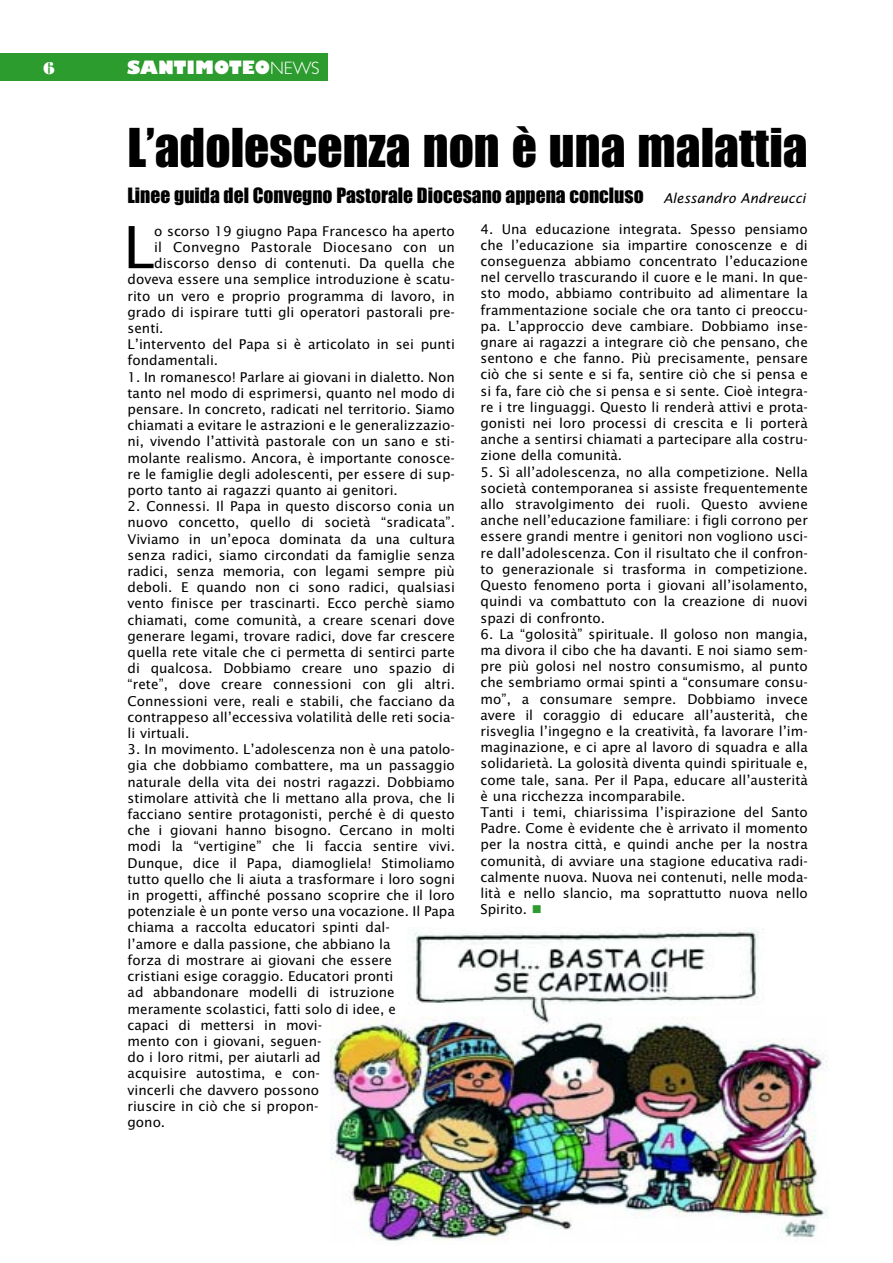
<style>
.page{position:relative;width:893px;height:1263px;background:#fff}
.page>*{position:absolute;margin:0;border:0;box-sizing:border-box;transform-origin:0 0}
.t1{font:58.2px "Lucida Sans";color:#000}
.t2{font:49.5px "Impact";color:#000}
.t3{font:19.5px "Impact";color:#000}
.t4{font:800 18px "Gill Sans";color:#fff}
.t5{font:18px "Bodoni MT Black";color:#fff}
.t6{font:13.5px/16.2px "Lucida Sans";color:#000;text-align:justify}
.s1{font-weight:300}
.s2{font-family:"Lucida Sans";font-style:italic;font-size:13.5px}
.s3{color:#2c9c2e}
</style>
<div class="page">
<img style="left:330px;top:928px;width:499px;height:313px">
<div style="left:0;top:53px;width:328px;height:28px;background:#2c9c2e"></div>
<h3 class="t5" style="left:43px;top:57px;width:13px">6</h3>
<h3 class="t4" style="left:127px;top:57px;width:194px">SANTIMOTEO<span class="s1">NEWS</span></h3>
<h2 class="t2" style="left:128px;top:121px;width:682px">L’adolescenza non è una malattia</h2>
<h3 class="t3" style="left:128px;top:185px;width:680px">Linee guida del Convegno Pastorale Diocesano appena concluso <span class="s2">Alessandro Andreucci</span></h3>
<h1 class="t1" style="left:123px;top:214px;width:33px">L</h1>
<p class="t6" style="left:154px;top:223px;width:302px">o scorso 19 giugno Papa Francesco ha aperto</p>
<p class="t6" style="left:154px;top:239px;width:302px">il Convegno Pastorale Diocesano con un</p>
<p class="t6" style="left:154px;top:255px;width:302px">discorso denso di contenuti. Da quella che</p>
<p class="t6" style="left:128px;top:272px;width:329px">doveva essere una semplice introduzione è scatu-</p>
<p class="t6" style="left:128px;top:288px;width:329px">rito un vero e proprio programma di lavoro, in</p>
<p class="t6" style="left:128px;top:304px;width:329px">grado di ispirare tutti gli operatori pastorali pre-</p>
<p class="t6" style="left:128px;top:320px;width:38px">senti.</p>
<p class="t6" style="left:128px;top:336px;width:329px">L’intervento del Papa si è articolato in sei punti</p>
<p class="t6" style="left:128px;top:353px;width:92px">fondamentali.</p>
<p class="t6" style="left:128px;top:369px;width:329px">1. In romanesco! Parlare ai giovani in dialetto. Non tanto nel modo di esprimersi, quanto nel modo di pensare. In concreto, radicati nel territorio. Siamo chiamati a evitare le astrazioni e le generalizzazio&shy;ni, vivendo l’attività pastorale con un sano e sti&shy;molante realismo. Ancora, è importante conosce&shy;re le famiglie degli adolescenti, per essere di sup&shy;porto tanto ai ragazzi quanto ai genitori.</p>
<p class="t6" style="left:128px;top:498px;width:329px">2. Connessi. Il Papa in questo discorso conia un nuovo concetto, quello di società “sradicata”.<br>Viviamo in un’epoca dominata da una cultura senza radici, siamo circondati da famiglie senza radici, senza memoria, con legami sempre più deboli. E quando non ci sono radici, qualsiasi vento finisce per trascinarti. Ecco perchè siamo chiamati, come comunità, a creare scenari dove generare legami, trovare radici, dove far crescere quella rete vitale che ci permetta di sentirci parte di qualcosa. Dobbiamo creare uno spazio di “rete”, dove creare connessioni con gli altri.<br>Connessioni vere, reali e stabili, che facciano da contrappeso all’eccessiva volatilità delle reti socia&shy;li virtuali.</p>
<p class="t6" style="left:128px;top:741px;width:329px;text-align:left">3. In movimento. L’adolescenza non è una patolo&shy;gia che dobbiamo combattere, ma un passaggio naturale della vita dei nostri ragazzi. Dobbiamo stimolare attività che li mettano alla prova, che li facciano sentire protagonisti, perché è di questo che i giovani hanno bisogno. Cercano in molti modi la “vertigine” che li faccia sentire vivi.<br>Dunque, dice il Papa, diamogliela! Stimoliamo tutto quello che li aiuta a trasformare i loro sogni in progetti, affinché possano scoprire che il loro potenziale è un ponte verso una vocazione. Il Papa chiama a raccolta educatori spinti dal-<br>l’amore e dalla passione, che abbiano la<br>forza di mostrare ai giovani che essere<br>cristiani esige coraggio. Educatori pronti<br>ad abbandonare modelli di istruzione meramente scolastici, fatti solo di idee, e<br>capaci di mettersi in movi-<br>mento con i giovani, seguen-<br>do i loro ritmi, per aiutarli ad<br>acquisire autostima, e con-<br>vincerli che davvero possono<br>riuscire in ciò che si propon-<br>gono.</p>
<p class="t6" style="left:480px;top:221px;width:329px">4. Una educazione integrata. Spesso pensiamo che l’educazione sia impartire conoscenze e di conseguenza abbiamo concentrato l’educazione nel cervello trascurando il cuore e le mani. In que&shy;sto modo, abbiamo contribuito ad alimentare la frammentazione sociale che ora tanto ci preoccu&shy;pa. L’approccio deve cambiare. Dobbiamo inse&shy;gnare ai ragazzi a integrare ciò che pensano, che sentono e che fanno. Più precisamente, pensare ciò che si sente e si fa, sentire ciò che si pensa e si fa, fare ciò che si pensa e si sente. Cioè integra&shy;re i tre linguaggi. Questo li renderà attivi e prota&shy;gonisti nei loro processi di crescita e li porterà anche a sentirsi chiamati a partecipare alla costru&shy;zione della comunità.</p>
<p class="t6" style="left:480px;top:464px;width:329px">5. Sì all’adolescenza, no alla competizione. Nella società contemporanea si assiste frequentemente allo stravolgimento dei ruoli. Questo avviene anche nell’educazione familiare: i figli corrono per essere grandi mentre i genitori non vogliono usci&shy;re dall’adolescenza. Con il risultato che il confron&shy;to generazionale si trasforma in competizione.<br>Questo fenomeno porta i giovani all’isolamento, quindi va combattuto con la creazione di nuovi spazi di confronto.</p>
<p class="t6" style="left:480px;top:626px;width:329px;text-align:left">6. La “golosità” spirituale. Il goloso non mangia, ma divora il cibo che ha davanti. E noi siamo sem&shy;pre più golosi nel nostro consumismo, al punto che sembriamo ormai spinti a “consumare consu&shy;mo”, a consumare sempre. Dobbiamo invece avere il coraggio di educare all’austerità, che risveglia l’ingegno e la creatività, fa lavorare l’im&shy;maginazione, e ci apre al lavoro di squadra e alla solidarietà. La golosità diventa quindi spirituale e, come tale, sana. Per il Papa, educare all’austerità è una ricchezza incomparabile.<br>Tanti i temi, chiarissima l’ispirazione del Santo Padre. Come è evidente che è arrivato il momento per la nostra città, e quindi anche per la nostra comunità, di avviare una stagione educativa radi&shy;calmente nuova. Nuova nei contenuti, nelle moda&shy;lità e nello slancio, ma soprattutto nuova nello Spirito. <span class="s3">■</span></p>
</div>
